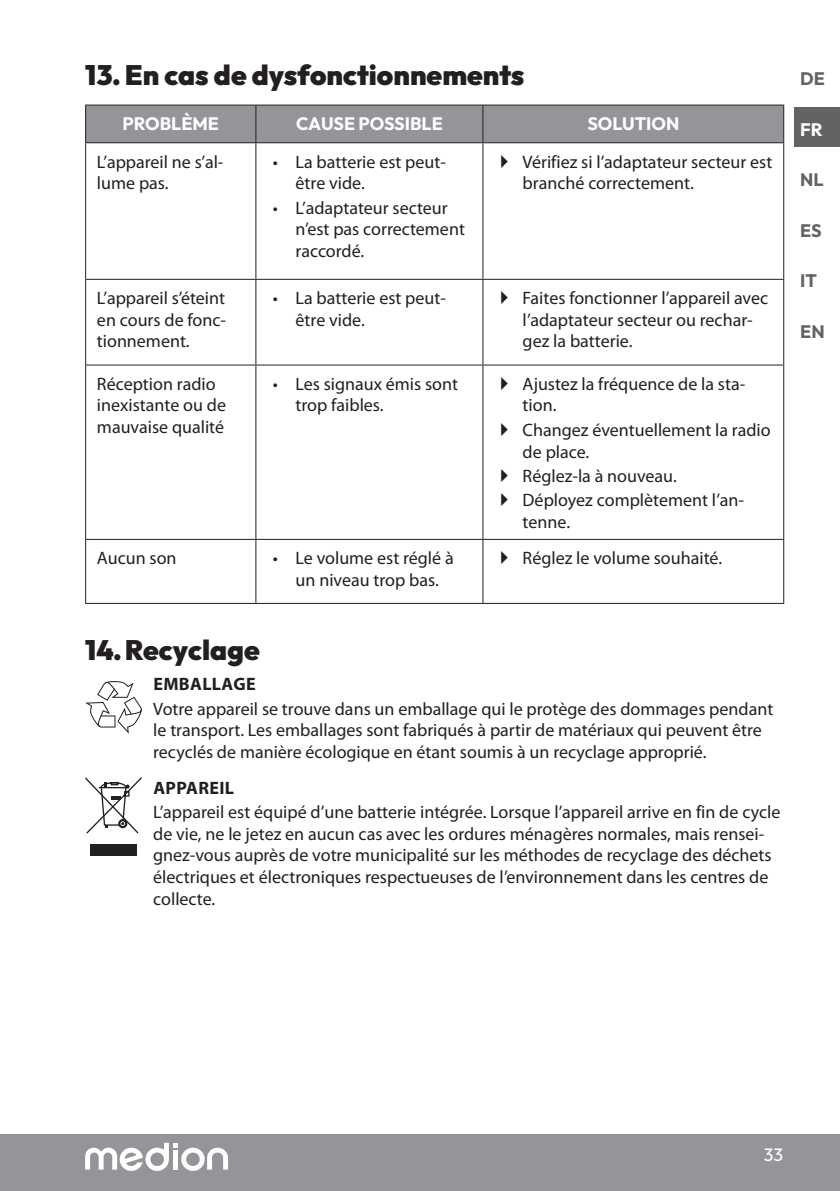
<style>
.page{position:relative;width:840px;height:1191px;background:#fff}
.page>*{position:absolute;margin:0;border:0;box-sizing:border-box;transform-origin:0 0}
.t1{font:900 28px "Outfit";color:#231f20}
.t2{font:18px/21.6px "Myriad Pro";color:#231f20}
.t3{font:700 18px "Outfit";color:#fff}
.t4{font:700 18px "Myriad Pro";letter-spacing:.02em;color:#231f20}
.t5{font:700 18px "Outfit";color:#636366}
.t6{font:18px "Outfit";color:#fff}
</style>
<div class="page">
<div style="left:0;top:1134px;width:839px;height:57px;background:#939598"></div>
<svg style="left:85px;top:1142px;width:143px;height:29px"></svg>
<div style="left:794px;top:107px;width:45px;height:39px;background:#636366"></div>
<div style="left:86px;top:106px;width:696px;height:36px;background:#939598"></div>
<hr style="left:255px;top:106px;width:1px;height:36px;background:#231f20">
<hr style="left:482px;top:106px;width:1px;height:36px;background:#231f20">
<hr style="left:85px;top:279px;width:698px;height:1px;background:#231f20">
<hr style="left:85px;top:364px;width:698px;height:1px;background:#231f20">
<hr style="left:85px;top:539px;width:698px;height:1px;background:#231f20">
<hr style="left:255px;top:143px;width:1px;height:136px;background:#231f20">
<hr style="left:482px;top:143px;width:1px;height:136px;background:#231f20">
<hr style="left:255px;top:280px;width:1px;height:84px;background:#231f20">
<hr style="left:482px;top:280px;width:1px;height:84px;background:#231f20">
<hr style="left:255px;top:365px;width:1px;height:174px;background:#231f20">
<hr style="left:482px;top:365px;width:1px;height:174px;background:#231f20">
<hr style="left:255px;top:540px;width:1px;height:63px;background:#231f20">
<hr style="left:482px;top:540px;width:1px;height:63px;background:#231f20">
<hr style="left:85px;top:105px;width:171px;height:1px;background:#231f20">
<hr style="left:85px;top:106px;width:1px;height:36px;background:#231f20">
<hr style="left:256px;top:105px;width:527px;height:1px;background:#231f20">
<hr style="left:782px;top:106px;width:1px;height:36px;background:#231f20">
<hr style="left:85px;top:142px;width:698px;height:1px;background:#231f20">
<hr style="left:85px;top:143px;width:1px;height:136px;background:#231f20">
<hr style="left:782px;top:143px;width:1px;height:136px;background:#231f20">
<hr style="left:85px;top:280px;width:1px;height:84px;background:#231f20">
<hr style="left:782px;top:280px;width:1px;height:84px;background:#231f20">
<hr style="left:85px;top:365px;width:1px;height:174px;background:#231f20">
<hr style="left:782px;top:365px;width:1px;height:174px;background:#231f20">
<hr style="left:85px;top:540px;width:1px;height:63px;background:#231f20">
<hr style="left:782px;top:540px;width:1px;height:63px;background:#231f20">
<hr style="left:85px;top:603px;width:698px;height:1px;background:#231f20">
<svg style="left:85px;top:681px;width:57px;height:52px"></svg>
<div style="left:90px;top:844px;width:46px;height:12px;background:#231f20"></div>
<svg style="left:85px;top:777px;width:56px;height:56px"></svg>
<h1 class="t1" style="left:85px;top:57px;width:440px">13. En cas de dysfonctionnements</h1>
<p class="t3" style="left:122px;top:112px;width:98px">PROBLÈME</p>
<p class="t3" style="left:296px;top:112px;width:148px">CAUSE POSSIBLE</p>
<p class="t3" style="left:587px;top:112px;width:93px">SOLUTION</p>
<p class="t2" style="left:97px;top:152px;width:128px">L’appareil ne s’al&shy;lume pas.</p>
<p class="t2" style="left:295px;top:152px;width:152px;text-indent:-23px">• La batterie est peut&shy;être vide.</p>
<p class="t2" style="left:295px;top:198px;width:171px;text-indent:-23px">• L’adaptateur secteur n’est pas correctement raccordé.</p>
<p class="t2" style="left:522px;top:152px;width:251px">Vérifiez si l’adaptateur secteur est branché correctement.</p>
<p class="t2" style="left:97px;top:289px;width:130px;text-align:justify">L’appareil s’éteint en cours de fonc&shy;tionnement.</p>
<p class="t2" style="left:295px;top:289px;width:152px;text-indent:-23px">• La batterie est peut&shy;être vide.</p>
<p class="t2" style="left:522px;top:289px;width:247px">Faites fonctionner l’appareil avec l’adaptateur secteur ou rechar&shy;gez la batterie.</p>
<p class="t2" style="left:97px;top:374px;width:130px">Réception radio inexistante ou de mauvaise qualité</p>
<p class="t2" style="left:295px;top:374px;width:164px;text-indent:-23px">• Les signaux émis sont trop faibles.</p>
<p class="t2" style="left:522px;top:374px;width:224px">Ajustez la fréquence de la sta&shy;tion.</p>
<p class="t2" style="left:522px;top:420px;width:249px">Changez éventuellement la radio de place.</p>
<p class="t2" style="left:522px;top:465px;width:223px;line-height:24.4px">Réglez-la à nouveau.<br>Déployez complètement l’an-</p>
<p class="t2" style="left:522px;top:512px;width:49px">tenne.</p>
<p class="t2" style="left:97px;top:549px;width:81px">Aucun son</p>
<p class="t2" style="left:273px;top:549px;width:182px;text-align:center">• Le volume est réglé à un niveau trop bas.</p>
<p class="t2" style="left:522px;top:549px;width:201px">Réglez le volume souhaité.</p>
<h1 class="t1" style="left:85px;top:632px;width:176px">14. Recyclage</h1>
<p class="t4" style="left:153px;top:677px;width:104px">EMBALLAGE</p>
<p class="t2" style="left:153px;top:699px;width:621px">Votre appareil se trouve dans un emballage qui le protège des dommages pendant le transport. Les emballages sont fabriqués à partir de matériaux qui peuvent être recyclés de manière écologique en étant soumis à un recyclage approprié.</p>
<p class="t4" style="left:153px;top:781px;width:82px">APPAREIL</p>
<p class="t2" style="left:153px;top:802px;width:628px">L’appareil est équipé d’une batterie intégrée. Lorsque l’appareil arrive en fin de cycle de vie, ne le jetez en aucun cas avec les ordures ménagères normales, mais rensei&shy;gnez-vous auprès de votre municipalité sur les méthodes de recyclage des déchets électriques et électroniques respectueuses de l’environnement dans les centres de collecte.</p>
<p class="t5" style="left:799px;top:67px;width:26px">DE</p>
<p class="t3" style="left:799px;top:118px;width:24px">FR</p>
<p class="t5" style="left:799px;top:168px;width:25px">NL</p>
<p class="t5" style="left:799px;top:219px;width:23px">ES</p>
<p class="t5" style="left:799px;top:269px;width:18px">IT</p>
<p class="t5" style="left:799px;top:320px;width:26px">EN</p>
<p class="t6" style="left:763px;top:1143px;width:21px">33</p>
</div>
